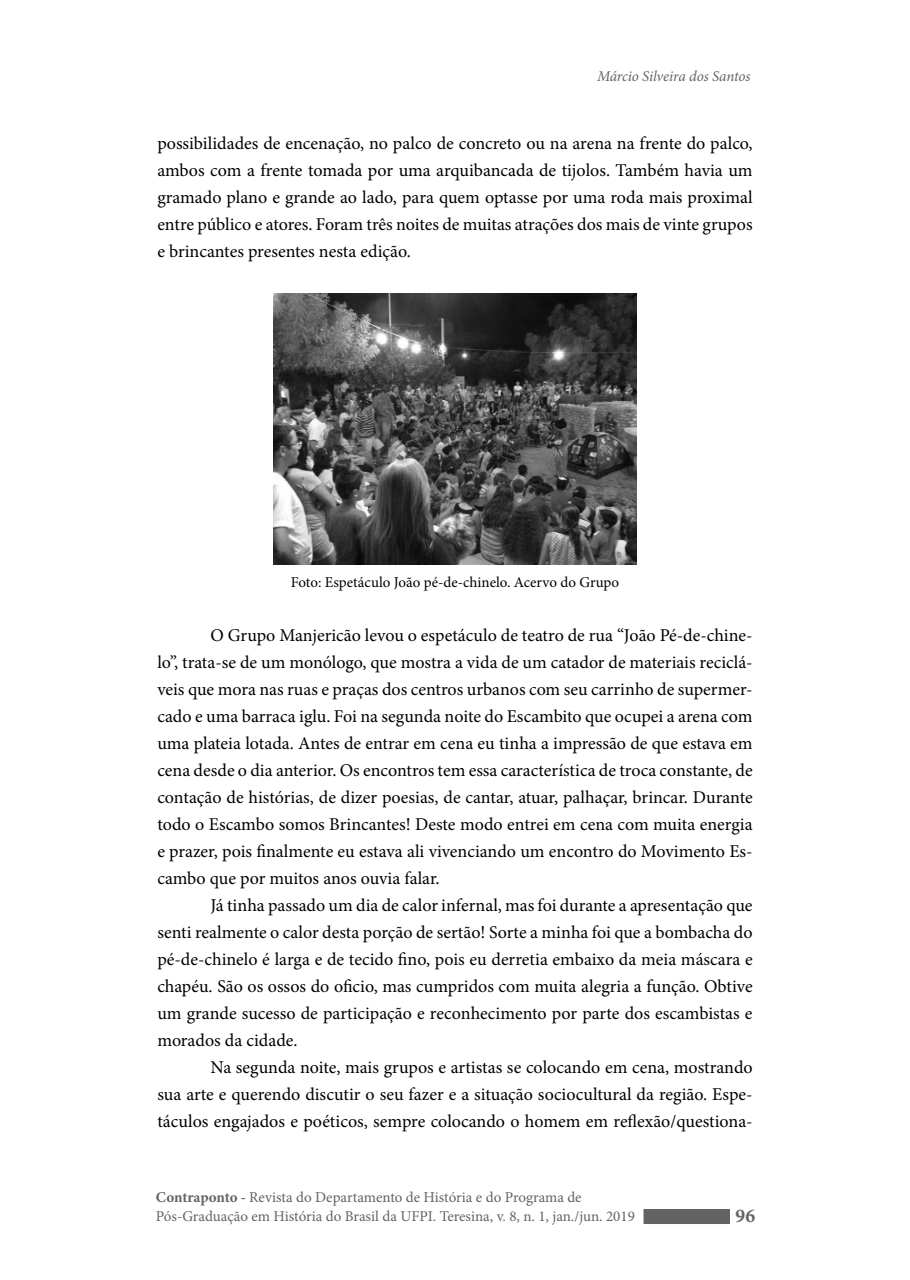
<style>
.page{position:relative;width:910px;height:1280px;background:#fff}
.page>*{position:absolute;margin:0;border:0;box-sizing:border-box;transform-origin:0 0}
.t1{font:700 19.5px "Minion Pro";color:#636363}
.t2{font:18px/27px "Minion Pro";color:#000;text-align:justify}
.t3{font:15px/19.5px "Minion Pro";color:#636363}
.t4{font:15px "Minion Pro";color:#000}
.t5{font:italic 15px "Minion Pro";letter-spacing:-.01em;color:#636363}
.s1{font-weight:700}
</style>
<div class="page">
<div style="left:643px;top:1209px;width:87px;height:15px;background:#636363"></div>
<img style="left:274px;top:293px;width:362px;height:271px">
<p class="t5" style="left:597px;top:66px;width:155px">Márcio Silveira dos Santos</p>
<p class="t2" style="left:157px;top:130px;width:597px">possibilidades de encenação, no palco de concreto ou na arena na frente do palco, ambos com a frente tomada por uma arquibancada de tijolos. Também havia um gramado plano e grande ao lado, para quem optasse por uma roda mais proximal entre público e atores. Foram três noites de muitas atrações dos mais de vinte grupos e brincantes presentes nesta edição.</p>
<p class="t4" style="left:291px;top:572px;width:330px">Foto: Espetáculo João pé-de-chinelo. Acervo do Grupo</p>
<p class="t2" style="left:157px;top:622px;width:597px;text-indent:53px">O Grupo Manjericão levou o espetáculo de teatro de rua “João Pé-de-chine&shy;lo”, trata-se de um monólogo, que mostra a vida de um catador de materiais reciclá&shy;veis que mora nas ruas e praças dos centros urbanos com seu carrinho de supermer&shy;cado e uma barraca iglu. Foi na segunda noite do Escambito que ocupei a arena com uma plateia lotada. Antes de entrar em cena eu tinha a impressão de que estava em cena desde o dia anterior. Os encontros tem essa característica de troca constante, de contação de histórias, de dizer poesias, de cantar, atuar, palhaçar, brincar. Durante todo o Escambo somos Brincantes! Deste modo entrei em cena com muita energia e prazer, pois finalmente eu estava ali vivenciando um encontro do Movimento Es&shy;cambo que por muitos anos ouvia falar.</p>
<p class="t2" style="left:157px;top:892px;width:597px;text-indent:53px">Já tinha passado um dia de calor infernal, mas foi durante a apresentação que senti realmente o calor desta porção de sertão! Sorte a minha foi que a bombacha do pé-de-chinelo é larga e de tecido fino, pois eu derretia embaixo da meia máscara e chapéu. São os ossos do oficio, mas cumpridos com muita alegria a função. Obtive um grande sucesso de participação e reconhecimento por parte dos escambistas e morados da cidade.</p>
<p class="t2" style="left:157px;top:1054px;width:597px;text-indent:53px">Na segunda noite, mais grupos e artistas se colocando em cena, mostrando sua arte e querendo discutir o seu fazer e a situação sociocultural da região. Espe&shy;táculos engajados e poéticos, sempre colocando o homem em reflexão/questiona-</p>
<p class="t3" style="left:156px;top:1187px;width:480px"><span class="s1">Contraponto -</span> Revista do Departamento de História e do Programa de<br>Pós-Graduação em História do Brasil da UFPI. Teresina, v. 8, n. 1, jan./jun. 2019</p>
<p class="t1" style="left:736px;top:1202px;width:21px">96</p>
</div>
